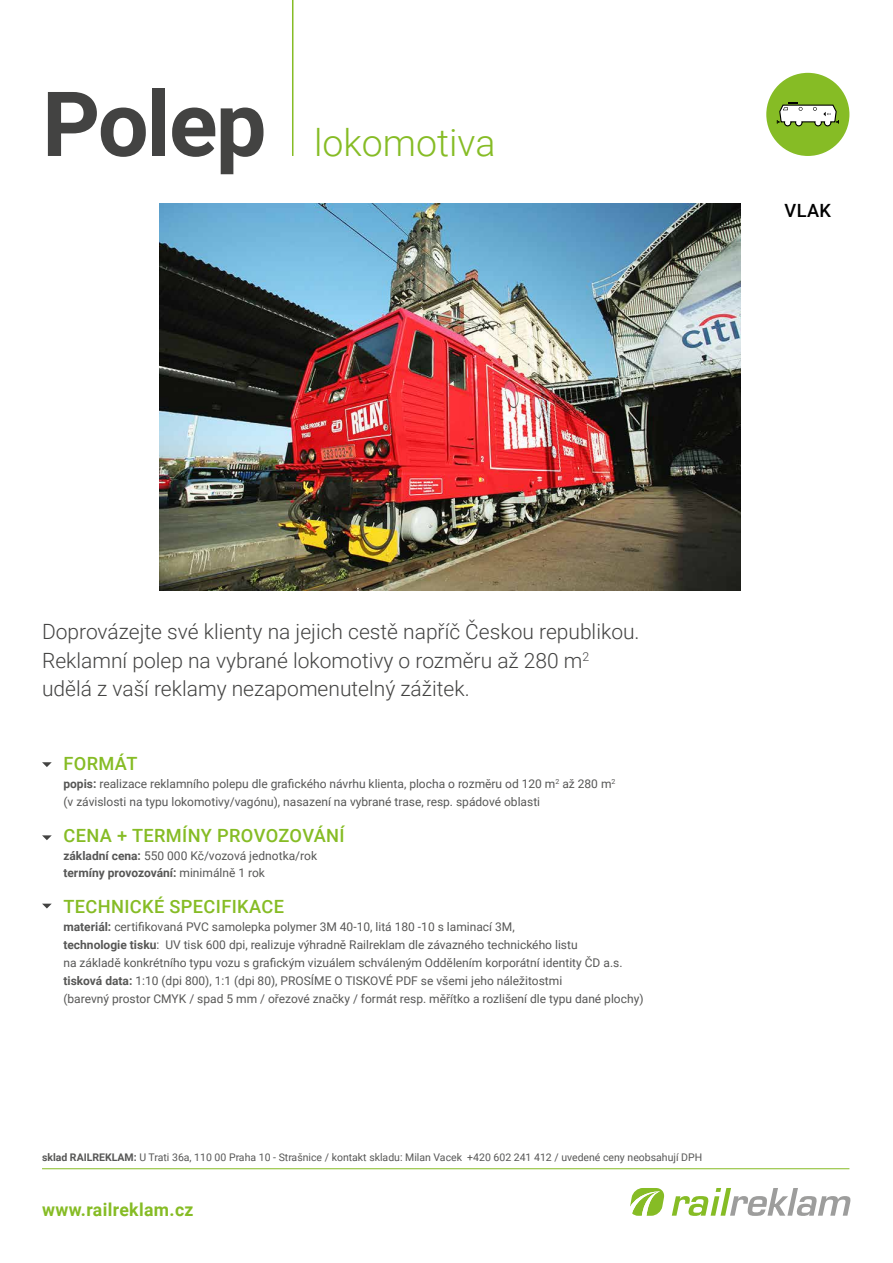
<style>
.page{position:relative;width:893px;height:1263px;background:#fff}
.page>*{position:absolute;margin:0;border:0;box-sizing:border-box;transform-origin:0 0}
.t1{font:700 90px "Roboto";letter-spacing:-.02em;color:#434342}
.t2{font:300 37.5px "Roboto";color:#86bc25}
.t3{font:300 21px/28.5px "Roboto";color:#434342}
.t4{font:500 18.15px "Roboto";letter-spacing:.02em;color:#86bc25}
.t5{font:500 18.15px "Roboto";color:#000}
.t6{font:700 18px "Roboto";letter-spacing:.02em;color:#86bc25}
.t7{font:12px/18px "Roboto";color:#575756}
.t8{font:10.5px "Roboto";color:#575756}
.s1{font-weight:700}
</style>
<div class="page">
<svg style="left:672px;top:1188px;width:179px;height:28px"></svg>
<svg style="left:630px;top:1188px;width:34px;height:28px"></svg>
<div style="left:766px;top:73px;width:83px;height:83px;background:#86bc25;border-radius:50%"></div>
<hr style="left:292px;top:0;width:1px;height:156px;background:#86bc25">
<hr style="left:42px;top:1168px;width:807px;height:1px;background:#86bc25">
<svg style="left:42px;top:835px;width:10px;height:5px"></svg>
<svg style="left:42px;top:904px;width:10px;height:4px"></svg>
<svg style="left:42px;top:762px;width:10px;height:5px"></svg>
<img style="left:160px;top:204px;width:580px;height:387px">
<svg style="left:777px;top:102px;width:62px;height:24px"></svg>
<h1 class="t1" style="left:42px;top:61px;width:226px">Polep</h1>
<h2 class="t2" style="left:314px;top:116px;width:183px">lokomotiva</h2>
<h3 class="t5" style="left:785px;top:198px;width:48px">VLAK</h3>
<h3 class="t3" style="left:42px;top:617px;width:599px">Doprovázejte své klienty na jejich cestě napříč Českou republikou.<br>Reklamní polep na vybrané lokomotivy o rozměru až 280 m<sup>2 </sup>udělá z vaší reklamy nezapomenutelný zážitek.</h3>
<h3 class="t4" style="left:63px;top:750px;width:76px">FORMÁT</h3>
<p class="t7" style="left:63px;top:774px;width:553px"><span class="s1">popis:</span> realizace reklamního polepu dle grafického návrhu klienta, plocha o rozměru od 120 m<sup>2</sup> až 280 m<sup>2 </sup>(v závislosti na typu lokomotivy/vagónu), nasazení na vybrané trase, resp. spádové oblasti</p>
<h3 class="t4" style="left:63px;top:823px;width:283px">CENA + TERMÍNY PROVOZOVÁNÍ</h3>
<p class="t7" style="left:63px;top:847px;width:255px;line-height:16.5px"><span class="s1">základní cena:</span> 550 000 Kč/vozová jednotka/rok <span class="s1">termíny provozování:</span> minimálně 1 rok</p>
<h3 class="t4" style="left:63px;top:894px;width:222px">TECHNICKÉ SPECIFIKACE</h3>
<p class="t7" style="left:63px;top:917px;width:582px"><span class="s1">materiál:</span> certifikovaná PVC samolepka polymer 3M 40-10, litá 180 -10 s laminací 3M,<br><span class="s1">technologie tisku</span>: UV tisk 600 dpi, realizuje výhradně Railreklam dle závazného technického listu<br>na základě konkrétního typu vozu s grafickým vizuálem schváleným Oddělením korporátní identity ČD a.s. <span class="s1">tisková data:</span> 1:10 (dpi 800), 1:1 (dpi 80), PROSÍME O TISKOVÉ PDF se všemi jeho náležitostmi<br>(barevný prostor CMYK / spad 5 mm / ořezové značky / formát resp. měřítko a rozlišení dle typu dané plochy)</p>
<p class="t8" style="left:42px;top:1149px;width:662px"><span class="s1">sklad RAILREKLAM:</span> U Trati 36a, 110 00 Praha 10 - Strašnice / kontakt skladu: Milan Vacek +420 602 241 412 / uvedené ceny neobsahují DPH</p>
<h3 class="t6" style="left:42px;top:1196px;width:153px">www.railreklam.cz</h3>
</div>
